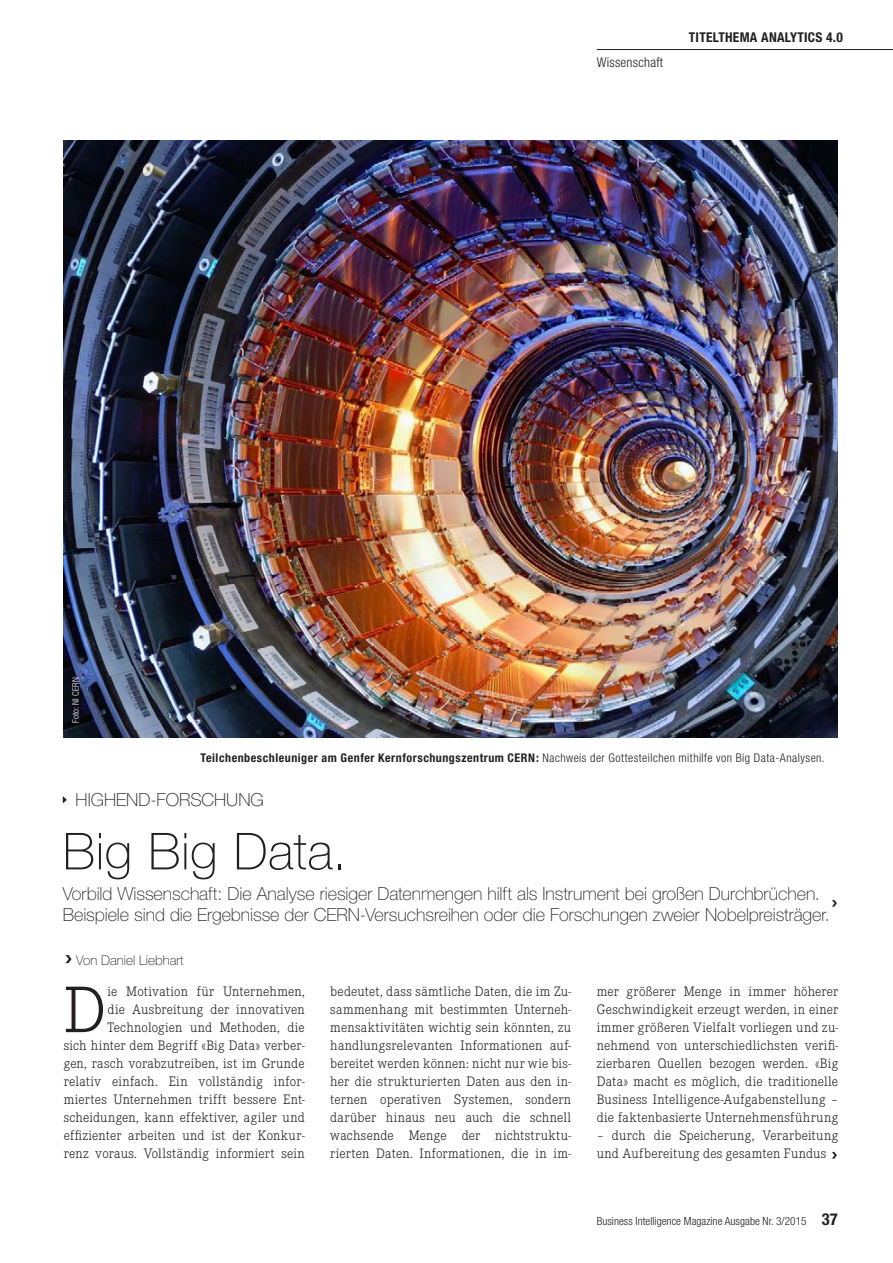
<style>
.page{position:relative;width:893px;height:1263px;background:#fff}
.page>*{position:absolute;margin:0;border:0;box-sizing:border-box;transform-origin:0 0}
.t1{font:300 68.25px "Corporate E";color:#231f20}
.t2{font:100 51px "Helvetica Neue";letter-spacing:.01em;color:#231f20}
.t3{font:700 21px "Trade Gothic";color:#231f20}
.t4{font:100 18px/21px "Helvetica Neue";letter-spacing:-.005em;color:#231f20}
.t5{font:300 14.25px/18px "Corporate E";letter-spacing:.01em;color:#231f20;text-align:justify}
.t6{font:700 condensed 13.5px "Helvetica Neue";letter-spacing:.02em;color:#231f20}
.t7{font:100 13.5px "Helvetica Neue";color:#231f20}
.t8{font:300 condensed 13.5px "Helvetica Neue";letter-spacing:.02em;color:#231f20}
.t9{font:700 condensed 12px "Helvetica Neue";letter-spacing:.045em;color:#231f20}
.t10{font:300 condensed 11.25px "Helvetica Neue";letter-spacing:.005em;color:#231f20}
.t11{font:300 condensed 9px "Helvetica Neue";letter-spacing:.01em;color:#fff}
.s1{font-weight:300}
.s2{font-family:"Trade Gothic";font-weight:700;font-size:25.5px}
.s3{font-weight:700;font-size:16.5px}
</style>
<div class="page">
<hr style="left:597px;top:49px;width:296px;height:1px;background:#231f20">
<svg style="left:63px;top:796px;width:3px;height:7px"></svg>
<img style="left:64px;top:140px;width:774px;height:598px">
<p class="t8" style="left:597px;top:54px;width:68px">Wissenschaft</p>
<p class="t6" style="left:689px;top:29px;width:156px">Titelthema Analytics 4.0</p>
<p class="t11" style="left:70px;top:723px;width:47px;rotate:-90deg">Foto: NI CERN</p>
<p class="t9" style="left:201px;top:751px;width:626px">Teilchenbeschleuniger am Genfer Kernforschungszentrum CERN: <span class="s1">Nachweis der Gottesteilchen mithilfe von Big Data-Analysen.</span></p>
<p class="t4" style="left:76px;top:789px;width:190px">Highend-Forschung</p>
<h2 class="t2" style="left:63px;top:822px;width:286px">Big Big Data.</h2>
<p class="t4" style="left:63px;top:883px;width:759px">Vorbild Wissenschaft: Die Analyse riesiger Datenmengen hilft als Instrument bei großen Durchbrüchen.<br>Beispiele sind die Ergebnisse der CERN</p>
<h3 class="t3" style="left:831px;top:888px;width:8px">›</h3>
<p class="t4" style="left:360px;top:904px;width:471px">-Versuchsreihen oder die Forschungen zweier Nobelpreisträger.</p>
<p class="t7" style="left:64px;top:952px;width:121px"><span class="s2">›</span> Von Daniel Liebhart</p>
<p class="t5" style="left:64px;top:983px;width:242px;text-align:right">ie Motivation für Unternehmen,<br>die Ausbreitung der innovativen Technologien und Methoden, die<br>sich hinter dem Begriff «Big Data» verber&shy;gen, rasch vorabzutreiben, ist im Grunde relativ einfach. Ein vollständig infor&shy;miertes Unternehmen trifft bessere Ent&shy;scheidungen, kann effektiver, agiler und effizienter arbeiten und ist der Konkur&shy;renz voraus. Vollständig informiert sein</p>
<p class="t5" style="left:330px;top:983px;width:242px">bedeutet, dass sämtliche Daten, die im Zu&shy;sammenhang mit bestimmten Unterneh&shy;mensaktivitäten wichtig sein könnten, zu handlungsrelevanten Informationen auf&shy;bereitet werden können: nicht nur wie bis&shy;her die strukturierten Daten aus den in&shy;ternen operativen Systemen, sondern darüber hinaus neu auch die schnell wachsende Menge der nichtstruktu&shy;rierten Daten. Informationen, die in im-</p>
<p class="t5" style="left:597px;top:983px;width:243px">mer größerer Menge in immer höherer Geschwindigkeit erzeugt werden, in einer immer größeren Vielfalt vorliegen und zu&shy;nehmend von unterschiedlichsten verifi&shy;zierbaren Quellen bezogen werden. «Big Data» macht es möglich, die traditionelle Business Intelligence-Aufgabenstellung – die faktenbasierte Unternehmensführung</p>
<h1 class="t1" style="left:64px;top:973px;width:44px">D</h1>
<p class="t5" style="left:597px;top:1127px;width:243px">– durch die Speicherung, Verarbeitung und Aufbereitung des gesamten Fundus</p>
<h3 class="t3" style="left:831px;top:1140px;width:8px">›</h3>
<p class="t10" style="left:597px;top:1214px;width:242px">Business Intelligence Magazine Ausgabe Nr. 3/2015 <span class="s3">37</span></p>
</div>
